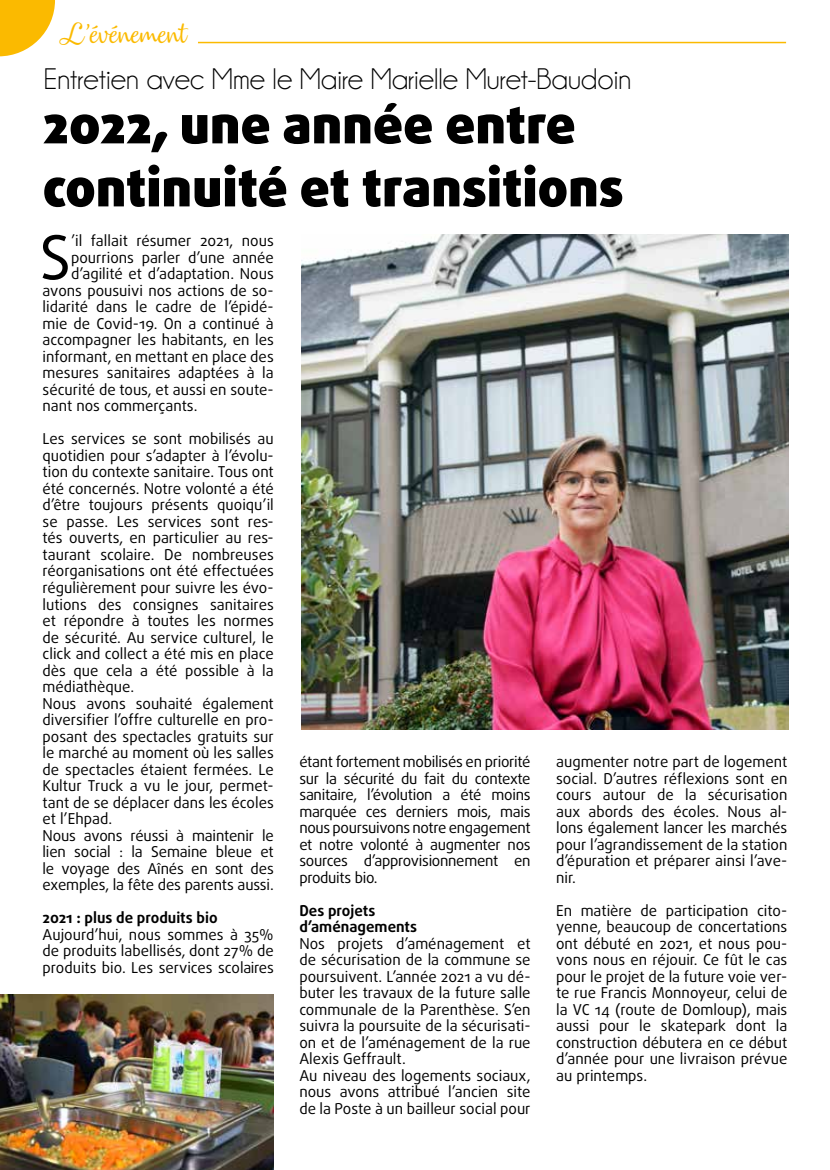
<style>
.page{position:relative;width:830px;height:1170px;background:#fff}
.page>*{position:absolute;margin:0;border:0;box-sizing:border-box;transform-origin:0 0}
.t1{font:60.6px "Daxline";color:#000}
.t2{font:900 52.5px/63px "Daxline";color:#000}
.t3{font:30px "Champagne&Limousines";color:#000}
.t4{font:27px "Dulcelin";color:#fbba00}
.t5{font:15px/16.5px "Daxline";color:#000;text-align:justify}
.t6{font:700 15px/16.5px "Daxline";color:#000}
</style>
<div class="page">
<hr style="left:198px;top:42px;width:587px;height:1px;background:#fbba00">
<svg style="left:0;top:0;width:55px;height:56px"></svg>
<img style="left:301px;top:234px;width:487px;height:495px">
<img style="left:0;top:994px;width:274px;height:175px">
<h3 class="t4" style="left:62px;top:17px;width:127px">L’événement</h3>
<h3 class="t3" style="left:44px;top:64px;width:588px">Entretien avec Mme le Maire Marielle Muret-Baudoin</h3>
<h2 class="t2" style="left:43px;top:92px;width:582px">2022, une année entre continuité et transitions</h2>
<h1 class="t1" style="left:40px;top:220px;width:33px">S</h1>
<p class="t5" style="left:71px;top:232px;width:204px">’il fallait résumer 2021, nous</p>
<p class="t5" style="left:71px;top:249px;width:204px">pourrions parler d’une année</p>
<p class="t5" style="left:71px;top:265px;width:204px">d’agilité et d’adaptation. Nous</p>
<p class="t5" style="left:43px;top:282px;width:233px">avons pousuivi nos actions de so-</p>
<p class="t5" style="left:43px;top:298px;width:233px">lidarité dans le cadre de l’épidé-</p>
<p class="t5" style="left:43px;top:315px;width:233px">mie de Covid-19. On a continué à</p>
<p class="t5" style="left:43px;top:331px;width:233px">accompagner les habitants, en les</p>
<p class="t5" style="left:43px;top:348px;width:232px">informant, en mettant en place des</p>
<p class="t5" style="left:43px;top:364px;width:233px">mesures sanitaires adaptées à la</p>
<p class="t5" style="left:43px;top:381px;width:233px">sécurité de tous, et aussi en soute-</p>
<p class="t5" style="left:43px;top:397px;width:156px">nant nos commerçants.</p>
<p class="t5" style="left:43px;top:430px;width:233px;text-align:left">Les services se sont mobilisés au quotidien pour s’adapter à l’évolu&shy;tion du contexte sanitaire. Tous ont été concernés. Notre volonté a été d’être toujours présents quoiqu’il se passe. Les services sont res&shy;tés ouverts, en particulier au res&shy;taurant scolaire. De nombreuses réorganisations ont été effectuées régulièrement pour suivre les évo&shy;lutions des consignes sanitaires et répondre à toutes les normes de sécurité. Au service culturel, le click and collect a été mis en place dès que cela a été possible à la médiathèque.<br>Nous avons souhaité également diversifier l’offre culturelle en pro&shy;posant des spectacles gratuits sur le marché au moment où les salles de spectacles étaient fermées. Le<br>Kultur Truck a vu le jour, permet&shy;tant de se déplacer dans les écoles et l’Ehpad.<br>Nous avons réussi à maintenir le lien social : la Semaine bleue et le voyage des Aînés en sont des exemples, la fête des parents aussi.</p>
<p class="t6" style="left:43px;top:909px;width:176px">2021 : plus de produits bio</p>
<p class="t5" style="left:43px;top:925px;width:233px">Aujourd’hui, nous sommes à 35% de produits labellisés, dont 27% de produits bio. Les services scolaires</p>
<p class="t5" style="left:299px;top:753px;width:233px">étant fortement mobilisés en priorité sur la sécurité du fait du contexte sanitaire, l’évolution a été moins marquée ces derniers mois, mais nous poursuivons notre engagement et notre volonté à augmenter nos sources d’approvisionnement en produits bio.</p>
<p class="t6" style="left:299px;top:902px;width:119px">Des projets d’aménagements</p>
<p class="t5" style="left:299px;top:935px;width:233px;text-align:left">Nos projets d’aménagement et de sécurisation de la commune se poursuivent. L’année 2021 a vu dé&shy;buter les travaux de la future salle communale de la Parenthèse. S’en suivra la poursuite de la sécurisati&shy;on et de l’aménagement de la rue<br>Alexis Geffrault.<br>Au niveau des logements sociaux, nous avons attribué l’ancien site de la Poste à un bailleur social pour</p>
<p class="t5" style="left:556px;top:753px;width:233px">augmenter notre part de logement social. D’autres réflexions sont en cours autour de la sécurisation aux abords des écoles. Nous al&shy;lons également lancer les marchés pour l’agrandissement de la station d’épuration et préparer ainsi l’ave&shy;nir.</p>
<p class="t5" style="left:556px;top:902px;width:233px">En matière de participation cito&shy;yenne, beaucoup de concertations ont débuté en 2021, et nous pou&shy;vons nous en réjouir. Ce fût le cas pour le projet de la future voie ver&shy;te rue Francis Monnoyeur, celui de la VC 14 (route de Domloup), mais aussi pour le skatepark dont la construction débutera en ce début d’année pour une livraison prévue au printemps.</p>
</div>
